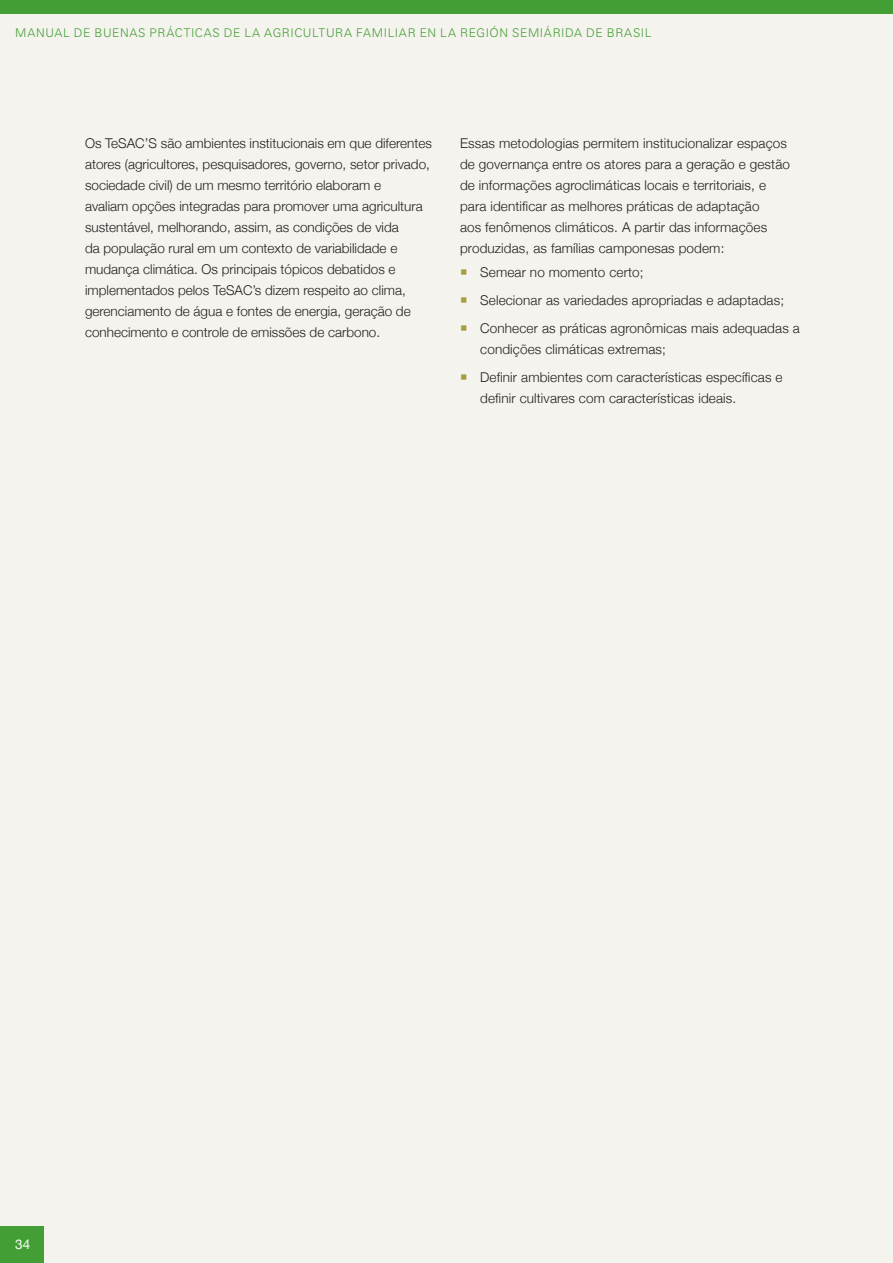
<style>
.page{position:relative;width:893px;height:1263px;background:#f5f3ee}
.page>*{position:absolute;margin:0;border:0;box-sizing:border-box;transform-origin:0 0}
._1__Runing_Text{font:300 13.5px/21px "Helvetica Neue";letter-spacing:.01em;color:#231f20}
.t1{font:13.5px "Helvetica Neue";color:#fff}
.t2{font:300 12px "Univers LT Std";letter-spacing:.05em;color:#439f35}
</style>
<div class="page">
<div style="left:0;top:1225px;width:44px;height:38px;background:#439f35"></div>
<div style="left:0;top:0;width:893px;height:14px;background:#439f35"></div>
<p class="t2" style="left:15px;top:26px;width:638px">MANUAL DE BUENAS PRÁCTICAS DE LA AGRICULTURA FAMILIAR EN LA REGIÓN SEMIÁRIDA DE BRASIL</p>
<p class="_1__Runing_Text" style="left:85px;top:132px;width:348px">Os TeSAC’S são ambientes institucionais em que diferentes atores (agricultores, pesquisadores, governo, setor privado, sociedade civil) de um mesmo território elaboram e<br>avaliam opções integradas para promover uma agricultura sustentável, melhorando, assim, as condições de vida<br>da população rural em um contexto de variabilidade e mudança climática. Os principais tópicos debatidos e implementados pelos TeSAC’s dizem respeito ao clima, gerenciamento de água e fontes de energia, geração de conhecimento e controle de emissões de carbono.</p>
<p class="_1__Runing_Text" style="left:460px;top:132px;width:331px">Essas metodologias permitem institucionalizar espaços de governança entre os atores para a geração e gestão de informações agroclimáticas locais e territoriais, e para identificar as melhores práticas de adaptação<br>aos fenômenos climáticos. A partir das informações produzidas, as famílias camponesas podem:</p>
<p class="_1__Runing_Text" style="left:480px;top:260px;width:165px">Semear no momento certo;</p>
<p class="_1__Runing_Text" style="left:480px;top:288px;width:305px">Selecionar as variedades apropriadas e adaptadas;</p>
<p class="_1__Runing_Text" style="left:480px;top:316px;width:321px">Conhecer as práticas agronômicas mais adequadas a condições climáticas extremas;</p>
<p class="_1__Runing_Text" style="left:480px;top:365px;width:304px">Definir ambientes com características específicas e definir cultivares com características ideais.</p>
<p class="t1" style="left:15px;top:1234px;width:17px">34</p>
</div>
